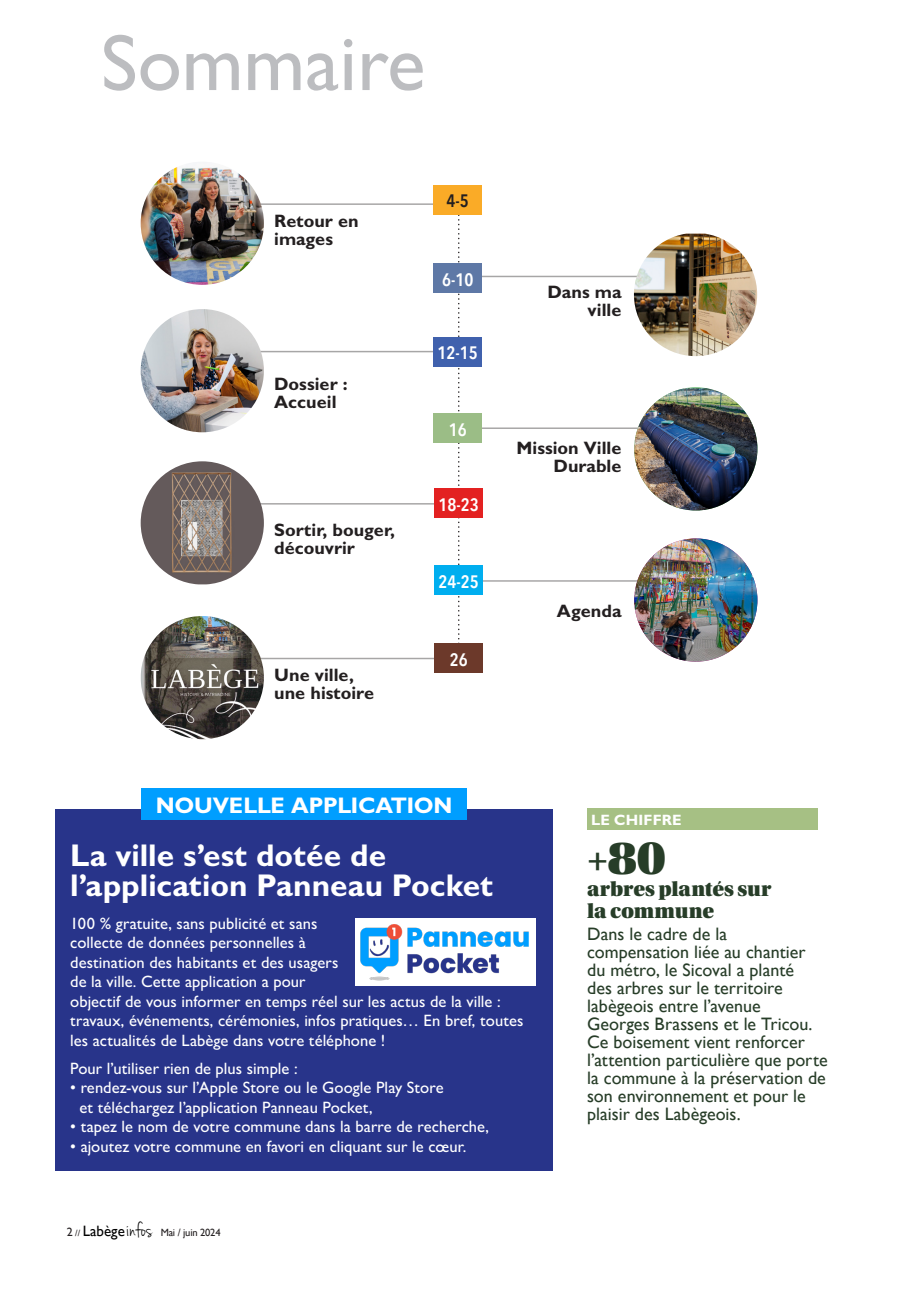
<style>
.page{position:relative;width:919px;height:1289px;background:#fff}
.page>*{position:absolute;margin:0;border:0;box-sizing:border-box;transform-origin:0 0}
.t1{font:79.95px "Gill Sans";color:#bcbdc0}
.signature{font:49.5px "Utopia Std Black Headline";color:#273d28}
.Titre{font:700 31.5px/30px "Gill Sans";color:#fff}
.Titre-2{font:700 22.65px "Gill Sans";letter-spacing:-.005em;color:#fff}
.signature-2{font:21px "Utopia Std Black Headline";color:#273d28}
.signature-3{font:18px/18px "Gill Sans";color:#273d28}
.t2{font:700 18px/18px "Gill Sans";color:#231f20}
.t3{font:600 18px "Avenir Next Condensed";color:#fff}
.t4{font:600 18px "Avenir Next Condensed";color:#231f20}
.Texte_courant{font:500 16.5px/19.5px "Gill Sans";letter-spacing:.005em;color:#fff}
.signature-4{font:700 15px "Gill Sans";letter-spacing:.01em;color:#fff}
.t5{font:10.5px "Gill Sans";letter-spacing:-.02em;color:#231f20}
.s1{font-size:12px}
.s2{font-size:9px}
.s3{font-size:15px;color:#000}
.s4{font-family:"Jenna Sue";font-size:22.5px;color:#000}
</style>
<div class="page">
<div style="left:55px;top:809px;width:498px;height:362px;background:#28348a"></div>
<div style="left:587px;top:808px;width:230px;height:22px;background:#a6c084"></div>
<hr style="left:172px;top:203px;width:287px;height:2px;background:#231f20">
<hr style="left:172px;top:351px;width:287px;height:1px;background:#231f20">
<hr style="left:172px;top:503px;width:287px;height:1px;background:#231f20">
<hr style="left:172px;top:657px;width:287px;height:2px;background:#231f20">
<hr style="left:458px;top:276px;width:276px;height:1px;background:#231f20">
<hr style="left:458px;top:427px;width:276px;height:2px;background:#231f20">
<hr style="left:458px;top:580px;width:276px;height:1px;background:#231f20">
<svg style="left:458px;top:215px;width:1px;height:428px"></svg>
<img style="left:141px;top:162px;width:123px;height:123px;border-radius:62px">
<img style="left:141px;top:309px;width:123px;height:123px;border-radius:62px">
<img style="left:141px;top:461px;width:123px;height:123px;border-radius:61px">
<img style="left:141px;top:616px;width:123px;height:123px;border-radius:62px">
<img style="left:634px;top:234px;width:123px;height:122px">
<img style="left:634px;top:388px;width:123px;height:122px">
<img style="left:634px;top:538px;width:123px;height:123px;border-radius:62px">
<div style="left:433px;top:185px;width:49px;height:30px;background:#faab27"></div>
<div style="left:433px;top:263px;width:49px;height:30px;background:#5e78a6"></div>
<div style="left:433px;top:337px;width:49px;height:29px;background:#4061ad"></div>
<div style="left:433px;top:413px;width:49px;height:30px;background:#9bbd86"></div>
<div style="left:434px;top:488px;width:49px;height:30px;background:#e32121"></div>
<div style="left:434px;top:565px;width:49px;height:30px;background:#00aeef"></div>
<div style="left:434px;top:643px;width:49px;height:30px;background:#6c392a"></div>
<div style="left:141px;top:788px;width:326px;height:32px;background:#009eff"></div>
<img style="left:355px;top:918px;width:180px;height:67px">
<h1 class="t1" style="left:101px;top:17px;width:326px">Sommaire</h1>
<p class="t2" style="left:274px;top:211px;width:86px">Retour en images</p>
<p class="t2" style="left:274px;top:375px;width:75px">Dossier :<br>Accueil</p>
<p class="t2" style="left:274px;top:520px;width:122px">Sortir, bouger,</p>
<p class="t2" style="left:274px;top:538px;width:82px">découvrir</p>
<p class="t2" style="left:274px;top:665px;width:101px">Une ville, une histoire</p>
<p class="t4" style="left:446px;top:185px;width:24px">4-5</p>
<p class="t3" style="left:442px;top:264px;width:33px">6-10</p>
<p class="t3" style="left:437px;top:337px;width:42px">12-15</p>
<p class="t3" style="left:448px;top:414px;width:19px">16</p>
<p class="t3" style="left:438px;top:489px;width:42px">18-23</p>
<p class="t3" style="left:438px;top:565px;width:42px">24-25</p>
<p class="t3" style="left:449px;top:643px;width:19px">26</p>
<p class="t2" style="left:547px;top:283px;width:76px;text-align:right">Dans ma ville</p>
<p class="t2" style="left:516px;top:439px;width:106px">Mission Ville</p>
<p class="t2" style="left:553px;top:457px;width:69px">Durable</p>
<p class="t2" style="left:557px;top:601px;width:66px">Agenda</p>
<p class="Titre-2" style="left:156px;top:791px;width:298px">NOUVELLE APPLICATION</p>
<p class="Titre" style="left:70px;top:840px;width:424px">La ville s’est dotée de l’application Panneau Pocket</p>
<p class="Texte_courant" style="left:70px;top:913px;width:455px">100 % gratuite, sans publicité et sans<br>collecte de données personnelles à<br>destination des habitants et des usagers<br>de la ville. Cette application a pour<br>objectif de vous informer en temps réel sur les actus de la ville : travaux, événements, cérémonies, infos pratiques… En bref, toutes les actualités de Labège dans votre téléphone !</p>
<p class="Texte_courant" style="left:70px;top:1058px;width:229px">Pour l’utiliser rien de plus simple :</p>
<p class="Texte_courant" style="left:70px;top:1077px;width:375px">• rendez-vous sur l’Apple Store ou le Google Play Store</p>
<p class="Texte_courant" style="left:79px;top:1097px;width:295px">et téléchargez l’application Panneau Pocket,</p>
<p class="Texte_courant" style="left:70px;top:1116px;width:420px">• tapez le nom de votre commune dans la barre de recherche,</p>
<p class="Texte_courant" style="left:70px;top:1136px;width:397px">• ajoutez votre commune en favori en cliquant sur le cœur.</p>
<p class="t5" style="left:67px;top:1225px;width:155px"><span class="s1">2</span> <span class="s2">//</span> <span class="s3">Labège</span><span class="s4">infos</span> Mai / juin 2024</p>
<p class="signature-4" style="left:591px;top:810px;width:92px">LE CHIFFRE</p>
<p class="signature" style="left:587px;top:831px;width:80px">+80</p>
<p class="signature-2" style="left:587px;top:878px;width:185px">arbres plantés sur</p>
<p class="signature-2" style="left:587px;top:900px;width:128px">la commune</p>
<p class="signature-3" style="left:587px;top:925px;width:242px">Dans le cadre de la compensation liée au chantier du métro, le Sicoval a planté<br>des arbres sur le territoire labègeois entre l’avenue<br>Georges Brassens et le Tricou.<br>Ce boisement vient renforcer l’attention particulière que porte la commune à la préservation de son environnement et pour le plaisir des Labègeois.</p>
</div>
